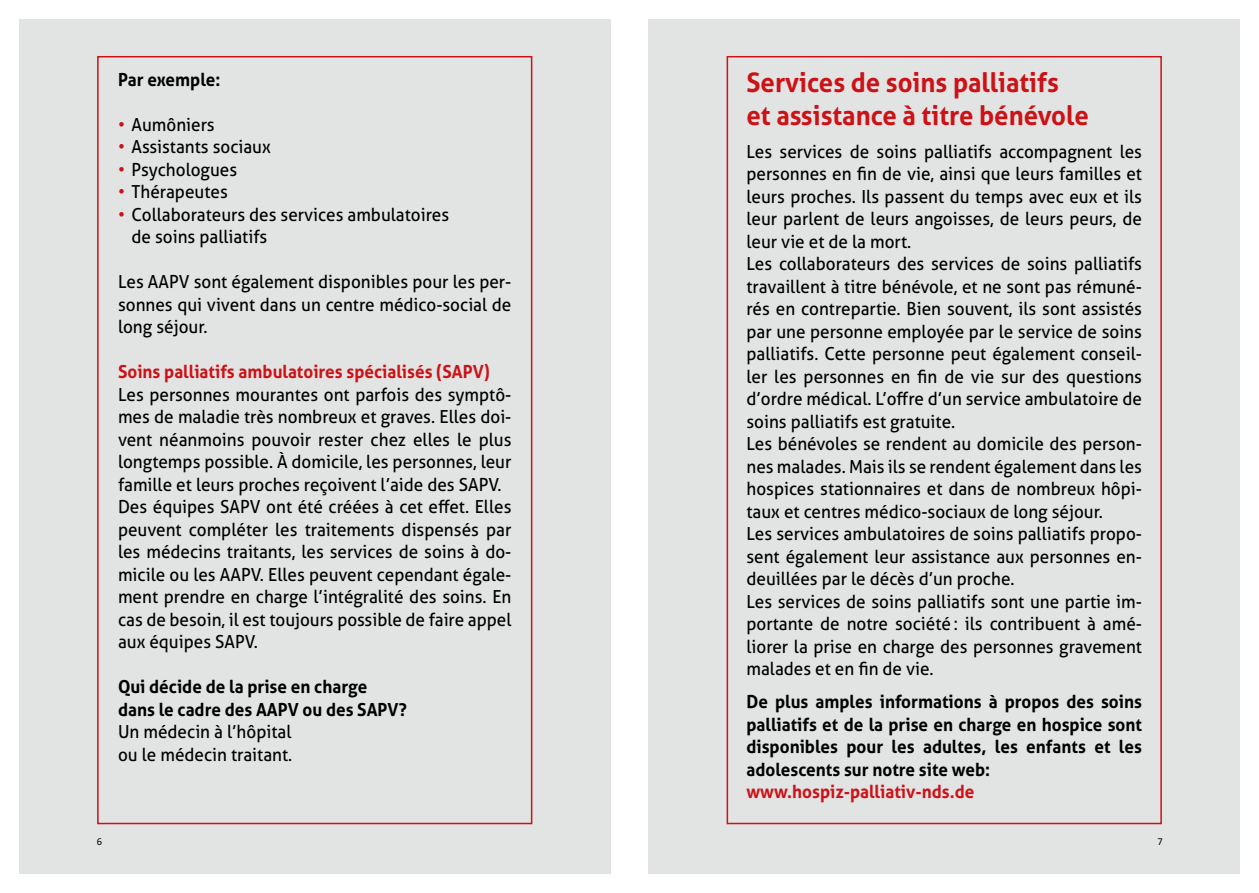
<style>
.page{position:relative;width:1259px;height:893px;background:#fff}
.page>*{position:absolute;margin:0;border:0;box-sizing:border-box;transform-origin:0 0}
.t1{font:700 27px/32.4px "Aller";color:#cc1216;scale:.95 1}
.t2{font:18px/22.5px "Aller";color:#000;scale:.95 1}
.t3{font:700 18px/22.5px "Aller";color:#000;scale:.95 1}
.t4{font:700 18px "Aller";color:#cc1216;scale:.95 1}
.t5{font:10.5px "Calibri Regular 2";color:#000}
.t6{font:10.5px "Calibri";color:#000}
.s1{color:#cc1216}
</style>
<div class="page">
<div style="left:19px;top:19px;width:591px;height:855px;background:#e2e3e3"></div>
<div style="left:648px;top:19px;width:591px;height:855px;background:#e2e3e3"></div>
<div style="left:726px;top:56px;width:435px;height:768px;border:2px solid #cc1216"></div>
<div style="left:97px;top:56px;width:435px;height:768px;border:2px solid #cc1216"></div>
<p class="t3" style="left:118px;top:68px;width:109px">Par exemple :</p>
<p class="t2" style="left:118px;top:113px;width:103px"><span class="s1">•</span> Aumôniers</p>
<p class="t2" style="left:118px;top:136px;width:162px"><span class="s1">•</span> Assistants sociaux</p>
<p class="t2" style="left:118px;top:158px;width:127px"><span class="s1">•</span> Psychologues</p>
<p class="t2" style="left:118px;top:181px;width:117px"><span class="s1">•</span> Thérapeutes</p>
<p class="t2" style="left:131px;top:203px;width:336px;text-indent:-13px"><span class="s1">•</span> Collaborateurs des services ambulatoires de soins palliatifs</p>
<p class="t2" style="left:118px;top:271px;width:416px;text-align:justify">Les AAPV sont également disponibles pour les per&shy;sonnes qui vivent dans un centre médico-social de long séjour.</p>
<p class="t4" style="left:118px;top:361px;width:393px">Soins palliatifs ambulatoires spécialisés (SAPV)</p>
<p class="t2" style="left:118px;top:383px;width:416px">Les personnes mourantes ont parfois des symptô&shy;mes de maladie très nombreux et graves. Elles doi&shy;vent néanmoins pouvoir rester chez elles le plus longtemps possible. À domicile, les personnes, leur famille et leurs proches reçoivent l’aide des SAPV.<br>Des équipes SAPV ont été créées à cet effet. Elles peuvent compléter les traitements dispensés par les médecins traitants, les services de soins à do&shy;micile ou les AAPV. Elles peuvent cependant égale&shy;ment prendre en charge l’intégralité des soins. En cas de besoin, il est toujours possible de faire appel aux équipes SAPV.</p>
<p class="t3" style="left:118px;top:676px;width:306px">Qui décide de la prise en charge dans le cadre des AAPV ou des SAPV ?</p>
<p class="t2" style="left:118px;top:721px;width:185px">Un médecin à l’hôpital ou le médecin traitant.</p>
<h1 class="t1" style="left:746px;top:66px;width:362px">Services de soins palliatifs et assistance à titre bénévole</h1>
<p class="t2" style="left:746px;top:140px;width:418px">Les services de soins palliatifs accompagnent les personnes en fin de vie, ainsi que leurs familles et leurs proches. Ils passent du temps avec eux et ils leur parlent de leurs angoisses, de leurs peurs, de leur vie et de la mort.<br>Les collaborateurs des services de soins palliatifs travaillent à titre bénévole, et ne sont pas rémuné&shy;rés en contrepartie. Bien souvent, ils sont assistés par une personne employée par le service de soins palliatifs. Cette personne peut également conseil&shy;ler les personnes en fin de vie sur des questions d’ordre médical. L’offre d’un service ambulatoire de soins palliatifs est gratuite.<br>Les bénévoles se rendent au domicile des person&shy;nes malades. Mais ils se rendent également dans les hospices stationnaires et dans de nombreux hôpi&shy;taux et centres médico-sociaux de long séjour.<br>Les services ambulatoires de soins palliatifs propo&shy;sent également leur assistance aux personnes en&shy;deuillées par le décès d’un proche.<br>Les services de soins palliatifs sont une partie im&shy;portante de notre société : ils contribuent à amé&shy;liorer la prise en charge des personnes gravement malades et en fin de vie.</p>
<p class="t3" style="left:746px;top:690px;width:418px;text-align:justify">De plus amples informations à propos des soins palliatifs et de la prise en charge en hospice sont disponibles pour les adultes, les enfants et les adolescents sur notre site web :</p>
<p class="t4" style="left:746px;top:781px;width:241px">www.hospiz-palliativ-nds.de</p>
<p class="t5" style="left:97px;top:835px;width:7px">6</p>
<p class="t6" style="left:1157px;top:834px;width:7px">7</p>
</div>
